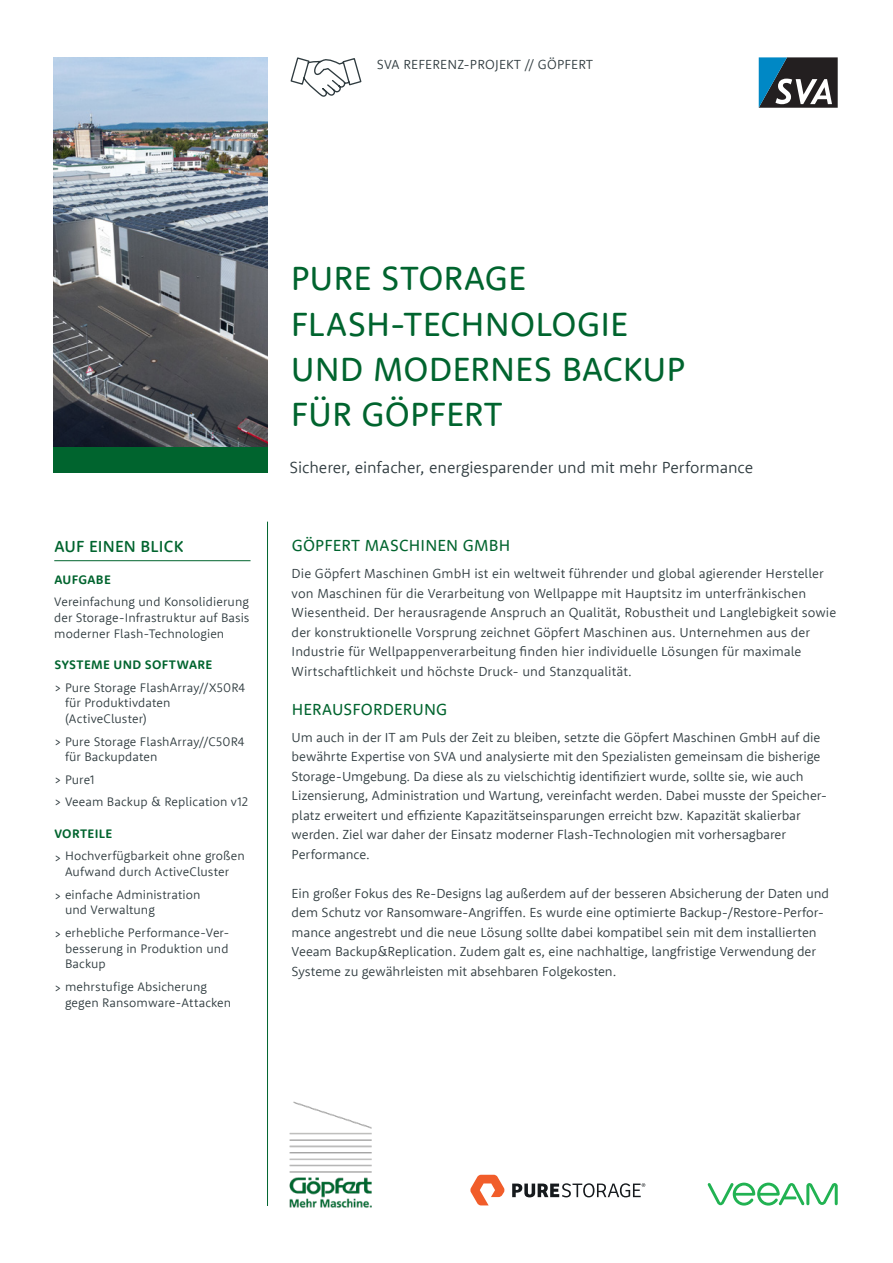
<style>
.page{position:relative;width:893px;height:1263px;background:#fff}
.page>*{position:absolute;margin:0;border:0;box-sizing:border-box;transform-origin:0 0}
.t1{font:34.5px/45.3px "Rooney Sans";letter-spacing:.005em;color:#00642e}
.t2{font:300 16.5px "Rooney Sans";letter-spacing:-.005em;color:#2f3b3f}
.t3{font:16.5px "Rooney Sans";letter-spacing:.01em;color:#00642e}
.t4{font:500 16.5px "Rooney Sans";letter-spacing:.015em;color:#00642e}
.t5{font:300 13.5px/19.5px "Rooney Sans";letter-spacing:-.005em;color:#2f3b3f}
.t6{font:300 13.5px "Rooney Sans";letter-spacing:.015em;color:#2f3b3f}
.t7{font:300 12.75px/15.8px "Rooney Sans";letter-spacing:.005em;color:#2f3b3f}
.t8{font:700 12.75px "Rooney Sans";letter-spacing:.03em;color:#00642e}
</style>
<div class="page">
<svg style="left:759px;top:57px;width:79px;height:51px;background:#445964"></svg>
<img style="left:53px;top:57px;width:215px;height:390px">
<div style="left:53px;top:447px;width:215px;height:26px;background:#00642e"></div>
<hr style="left:267px;top:522px;width:1px;height:684px;background:#00642e">
<svg style="left:290px;top:57px;width:72px;height:40px"></svg>
<hr style="left:54px;top:560px;width:197px;height:1px;background:#00642e">
<img style="left:289px;top:1101px;width:83px;height:107px">
<svg style="left:470px;top:1175px;width:35px;height:30px"></svg>
<svg style="left:512px;top:1183px;width:133px;height:14px"></svg>
<svg style="left:708px;top:1182px;width:130px;height:23px"></svg>
<p class="t6" style="left:377px;top:55px;width:218px">SVA REFERENZ-PROJEKT // GÖPFERT</p>
<p class="t4" style="left:54px;top:536px;width:130px">AUF EINEN BLICK</p>
<p class="t8" style="left:54px;top:571px;width:58px">AUFGABE</p>
<p class="t7" style="left:54px;top:593px;width:197px;text-align:justify">Vereinfachung und Konsolidierung der Storage-Infrastruktur auf Basis moderner Flash-Technologien</p>
<p class="t8" style="left:54px;top:656px;width:159px">SYSTEME UND SOFTWARE</p>
<p class="t7" style="left:65px;top:679px;width:182px;text-indent:-11px">&gt; Pure Storage FlashArray//X50R4 für Produktivdaten (ActiveCluster)</p>
<p class="t7" style="left:65px;top:733px;width:181px;text-indent:-11px">&gt; Pure Storage FlashArray//C50R4 für Backupdaten</p>
<p class="t7" style="left:54px;top:768px;width:195px;line-height:22.5px">&gt; Pure1<br>&gt; Veeam Backup &amp; Replication v12</p>
<p class="t8" style="left:54px;top:825px;width:59px">VORTEILE</p>
<p class="t7" style="left:54px;top:848px;width:192px;text-align:center">&gt; Hochverfügbarkeit ohne großen<br>Aufwand durch ActiveCluster</p>
<p class="t7" style="left:65px;top:886px;width:137px;text-indent:-11px">&gt; einfache Administration und Verwaltung</p>
<p class="t7" style="left:65px;top:924px;width:166px;text-align:justify;text-indent:-11px">&gt; erhebliche Performance-Ver&shy;besserung in Produktion und Backup</p>
<p class="t7" style="left:65px;top:978px;width:168px;text-indent:-11px">&gt; mehrstufige Absicherung gegen Ransomware-Attacken</p>
<h1 class="t1" style="left:291px;top:255px;width:396px">PURE STORAGE<br>FLASH-TECHNOLOGIE<br>UND MODERNES BACKUP<br>FÜR GÖPFERT</h1>
<p class="t2" style="left:289px;top:456px;width:465px">Sicherer, einfacher, energiesparender und mit mehr Performance</p>
<p class="t3" style="left:292px;top:535px;width:220px">GÖPFERT MASCHINEN GMBH</p>
<p class="t5" style="left:292px;top:563px;width:546px">Die Göpfert Maschinen GmbH ist ein weltweit führender und global agierender Hersteller von Maschinen für die Verarbeitung von Wellpappe mit Hauptsitz im unterfränkischen Wiesentheid. Der herausragende Anspruch an Qualität, Robustheit und Langlebigkeit sowie der konstruktionelle Vorsprung zeichnet Göpfert Maschinen aus. Unternehmen aus der Industrie für Wellpappenverarbeitung finden hier individuelle Lösungen für maximale Wirtschaftlichkeit und höchste Druck- und Stanzqualität.</p>
<p class="t3" style="left:292px;top:698px;width:157px">HERAUSFORDERUNG</p>
<p class="t5" style="left:292px;top:727px;width:537px">Um auch in der IT am Puls der Zeit zu bleiben, setzte die Göpfert Maschinen GmbH auf die bewährte Expertise von SVA und analysierte mit den Spezialisten gemeinsam die bisherige Storage-Umgebung. Da diese als zu vielschichtig identifiziert wurde, sollte sie, wie auch Lizensierung, Administration und Wartung, vereinfacht werden. Dabei musste der Speicher&shy;platz erweitert und effiziente Kapazitätseinsparungen erreicht bzw. Kapazität skalierbar werden. Ziel war daher der Einsatz moderner Flash-Technologien mit vorhersagbarer Performance.</p>
<p class="t5" style="left:292px;top:883px;width:539px">Ein großer Fokus des Re-Designs lag außerdem auf der besseren Absicherung der Daten und dem Schutz vor Ransomware-Angriffen. Es wurde eine optimierte Backup-/Restore-Perfor&shy;mance angestrebt und die neue Lösung sollte dabei kompatibel sein mit dem installierten Veeam Backup&amp;Replication. Zudem galt es, eine nachhaltige, langfristige Verwendung der Systeme zu gewährleisten mit absehbaren Folgekosten.</p>
</div>
